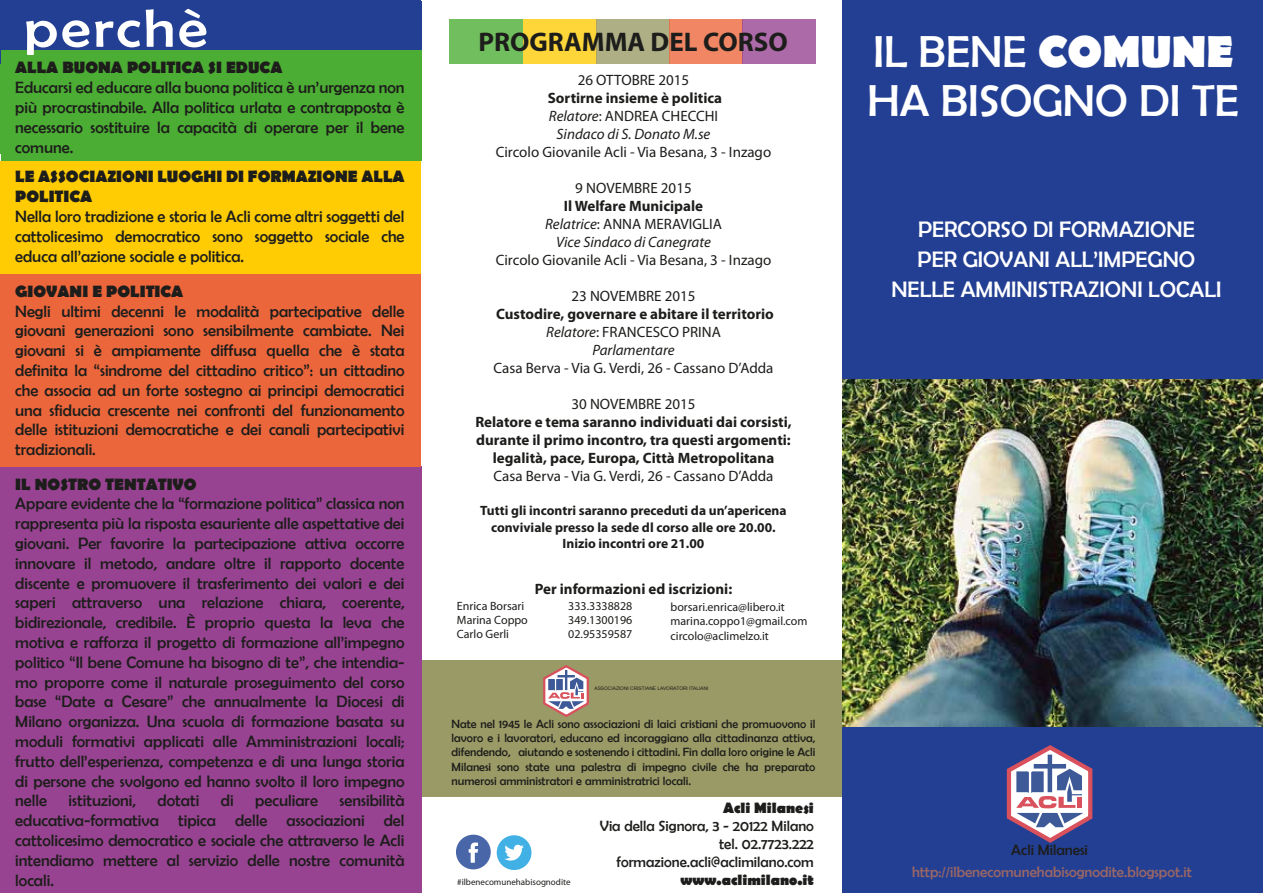
<style>
.page{position:relative;width:1263px;height:893px;background:#fff}
.page>*{position:absolute;margin:0;border:0;box-sizing:border-box;transform-origin:0 0}
.t1{font:54px "Berlin Sans FB";letter-spacing:.045em;color:#fff;scale:1.13 1}
.t2{font:45px/48.8px "Berlin Sans FB";color:#fff}
.t3{font:700 27px "Myriad Pro";color:#1d1d1b}
.t4{font:22.5px/30px "Berlin Sans FB";color:#fff;text-align:center}
.t5{font:16.5px/19.8px "Berlin Sans FB";color:#1d1d1b;text-align:justify}
.t6{font:700 16.5px/19.8px "Berlin Sans FB";color:#1d1d1b}
.t7{font:15.15px "Berlin Sans FB";color:#1d1d1b}
.t8{font:700 15px/18px "Myriad Pro";color:#1d1d1b;text-align:center}
.t9{font:15px "Myriad Pro";color:#1d1d1b}
.t10{font:italic 15px/18px "Myriad Pro";color:#1d1d1b;text-align:center}
.t11{font:15px/18px "Berlin Sans FB";color:#1d1d1b;text-align:right}
.t12{font:15px "Berlin Sans FB";color:#966}
.t13{font:700 15px "Berlin Sans FB";color:#1d1d1b}
.t14{font:700 13.5px/16.2px "Myriad Pro";color:#1d1d1b;text-align:center}
.t15{font:12px/14.4px "Berlin Sans FB";color:#1d1d1b;text-align:justify}
.t16{font:12px/14.4px "Myriad Pro";color:#1d1d1b}
.t17{font:9px "Myriad Pro";color:#1d1d1b}
.t18{font:4.8px "Arial";color:#1d1d1b}
.s1{font-weight:700;font-style:normal}
.s2{font-style:normal}
.s3{font-weight:400;font-style:italic}
.s4{font-weight:400}
.s5{font-weight:700}
</style>
<div class="page">
<div style="left:416px;top:660px;width:431px;height:137px;background:#9a9a66"></div>
<div style="left:842px;top:726px;width:421px;height:167px;background:#233f93"></div>
<div style="left:450px;top:19px;width:73px;height:45px;background:#71be5e"></div>
<img style="left:842px;top:379px;width:421px;height:347px">
<div style="left:842px;top:0;width:421px;height:379px;background:#233f93"></div>
<svg style="left:1006px;top:745px;width:87px;height:98px"></svg>
<div style="left:523px;top:19px;width:73px;height:45px;background:#ffd639"></div>
<div style="left:596px;top:19px;width:73px;height:45px;background:#afaf86"></div>
<div style="left:669px;top:19px;width:73px;height:45px;background:#f08664"></div>
<div style="left:742px;top:19px;width:74px;height:45px;background:#ad6aa9"></div>
<svg style="left:543px;top:665px;width:46px;height:52px"></svg>
<div style="left:1px;top:1px;width:421px;height:50px;background:#233f93"></div>
<div style="left:1px;top:51px;width:421px;height:110px;background:#4bad33"></div>
<div style="left:0;top:466px;width:421px;height:427px;background:#984392"></div>
<div style="left:0;top:273px;width:421px;height:193px;background:#ec663b"></div>
<div style="left:1px;top:161px;width:420px;height:112px;background:#ffcc04"></div>
<svg style="left:497px;top:835px;width:34px;height:35px"></svg>
<svg style="left:456px;top:835px;width:35px;height:34px"></svg>
<h1 class="t1" style="left:24px;top:-2px;width:164px">perchè</h1>
<p class="t6" style="left:15px;top:59px;width:269px">ALLA BUONA POLITICA SI EDUCA</p>
<p class="t5" style="left:15px;top:78px;width:391px">Educarsi ed educare alla buona politica è un’urgenza non più procrastinabile. Alla politica urlata e contrapposta è necessario sostituire la capacità di operare per il bene comune.</p>
<p class="t6" style="left:15px;top:168px;width:391px">LE ASSOCIAZIONI LUOGHI DI FORMAZIONE ALLA<br>POLITICA</p>
<p class="t5" style="left:15px;top:206px;width:391px">Nella loro tradizione e storia le Acli come altri soggetti del cattolicesimo democratico sono soggetto sociale che educa all’azione sociale e politica.</p>
<p class="t6" style="left:15px;top:282px;width:170px">GIOVANI E POLITICA</p>
<p class="t5" style="left:15px;top:301px;width:391px">Negli ultimi decenni le modalità partecipative delle giovani generazioni sono sensibilmente cambiate. Nei giovani si è ampiamente diffusa quella che è stata definita la “sindrome del cittadino critico”: un cittadino che associa ad un forte sostegno ai principi democratici una sfiducia crescente nei confronti del funzionamento delle istituzioni democratiche e dei canali partecipativi tradizionali.</p>
<p class="t6" style="left:15px;top:475px;width:183px">IL NOSTRO TENTATIVO</p>
<p class="t5" style="left:15px;top:494px;width:391px">Appare evidente che la “formazione politica” classica non rappresenta più la risposta esauriente alle aspettative dei giovani. Per favorire la partecipazione attiva occorre innovare il metodo, andare oltre il rapporto docente discente e promuovere il trasferimento dei valori e dei saperi attraverso una relazione chiara, coerente, bidirezionale, credibile. È proprio questa la leva che motiva e rafforza il progetto di formazione all’impegno politico “Il bene Comune ha bisogno di te”, che intendia&shy;mo proporre come il naturale proseguimento del corso base “Date a Cesare” che annualmente la Diocesi di Milano organizza. Una scuola di formazione basata su moduli formativi applicati alle Amministrazioni locali; frutto dell’esperienza, competenza e di una lunga storia di persone che svolgono ed hanno svolto il loro impegno nelle</p>
<p class="t5" style="left:15px;top:791px;width:391px;text-indent:324px">sensibilità educativa-formativa tipica delle associazioni del cattolicesimo democratico e sociale che attraverso le Acli intendiamo mettere al servizio delle nostre comunità locali.</p>
<p class="t5" style="left:69px;top:791px;width:69px">istituzioni,</p>
<p class="t5" style="left:158px;top:791px;width:43px">dotati</p>
<p class="t5" style="left:221px;top:791px;width:14px">di</p>
<p class="t5" style="left:255px;top:791px;width:64px">peculiare</p>
<h3 class="t3" style="left:478px;top:25px;width:311px">PROGRAMMA DEL CORSO</h3>
<p class="t9" style="left:578px;top:71px;width:113px">26 OTTOBRE 2015</p>
<p class="t10" style="left:548px;top:89px;width:176px"><span class="s1">Sortirne insieme è politica<br></span>Relatore<span class="s2">: ANDREA CHECCHI<br></span>Sindaco di S. Donato M.se</p>
<p class="t9" style="left:496px;top:143px;width:277px">Circolo Giovanile Acli - Via Besana, 3 - Inzago</p>
<p class="t9" style="left:575px;top:179px;width:118px">9 NOVEMBRE 2015</p>
<p class="t10" style="left:545px;top:197px;width:178px"><span class="s1">Il Welfare Municipale<br></span>Relatrice<span class="s2">: ANNA MERAVIGLIA<br></span>Vice Sindaco di Canegrate</p>
<p class="t9" style="left:496px;top:251px;width:277px">Circolo Giovanile Acli - Via Besana, 3 - Inzago</p>
<p class="t9" style="left:571px;top:287px;width:126px">23 NOVEMBRE 2015</p>
<p class="t8" style="left:496px;top:305px;width:279px">Custodire, governare e abitare il territorio<br><span class="s3">Relatore</span><span class="s4">: FRANCESCO PRINA<br></span><span class="s3">Parlamentare</span></p>
<p class="t9" style="left:494px;top:359px;width:281px">Casa Berva - Via G. Verdi, 26 - Cassano D’Adda</p>
<p class="t9" style="left:571px;top:395px;width:126px">30 NOVEMBRE 2015</p>
<p class="t8" style="left:475px;top:413px;width:318px">Relatore e tema saranno individuati dai corsisti, durante il primo incontro, tra questi argomenti: legalità, pace, Europa, Città Metropolitana</p>
<p class="t9" style="left:494px;top:467px;width:281px">Casa Berva - Via G. Verdi, 26 - Cassano D’Adda</p>
<p class="t14" style="left:480px;top:502px;width:308px">Tutti gli incontri saranno preceduti da un’apericena conviviale presso la sede dl corso alle ore 20.00.<br>Inizio incontri ore 21.00</p>
<p class="t8" style="left:535px;top:579px;width:199px">Per informazioni ed iscrizioni:</p>
<p class="t16" style="left:457px;top:598px;width:72px">Enrica Borsari<br>Marina Coppo<br>Carlo Gerli</p>
<p class="t16" style="left:568px;top:598px;width:66px;text-align:justify">333.3338828<br>349.1300196<br>02.95359587</p>
<p class="t16" style="left:670px;top:600px;width:138px">borsari.enrica@libero.it marina.coppo1@gmail.com circolo@aclimelzo.it</p>
<p class="t18" style="left:594px;top:685px;width:116px">ASSOCIAZIONI CRISTIANE LAVORATORI ITALIANI</p>
<p class="t15" style="left:452px;top:716px;width:365px">Nate nel 1945 le Acli sono associazioni di laici cristiani che promuovono il lavoro e i lavoratori, educano ed incoraggiano alla cittadinanza attiva, difendendo, aiutando e sostenendo i cittadini. Fin dalla loro origine le Acli Milanesi sono state una palestra di impegno civile che ha preparato numerosi amministratori e amministratrici locali.</p>
<p class="t13" style="left:723px;top:800px;width:92px">Acli Milanesi</p>
<p class="t11" style="left:600px;top:817px;width:216px">Via della Signora, 3 - 20122 Milano tel. 02.7723.222 formazione.acli@aclimilano.com</p>
<p class="t13" style="left:680px;top:872px;width:135px">www.aclimilano.it</p>
<p class="t17" style="left:457px;top:876px;width:115px">#ilbenecomunehabisognodite</p>
<h2 class="t2" style="left:868px;top:27px;width:373px">IL BENE <span class="s5">COMUNE<br></span>HA BISOGNO DI TE</h2>
<h3 class="t4" style="left:891px;top:215px;width:331px">PERCORSO DI FORMAZIONE<br>PER GIOVANI ALL’IMPEGNO<br>NELLE AMMINISTRAZIONI LOCALI</h3>
<p class="t7" style="left:1011px;top:841px;width:78px">Acli Milanesi</p>
<p class="t12" style="left:912px;top:864px;width:281px">http://ilbenecomunehabisognodite.blogspot.it</p>
</div>
